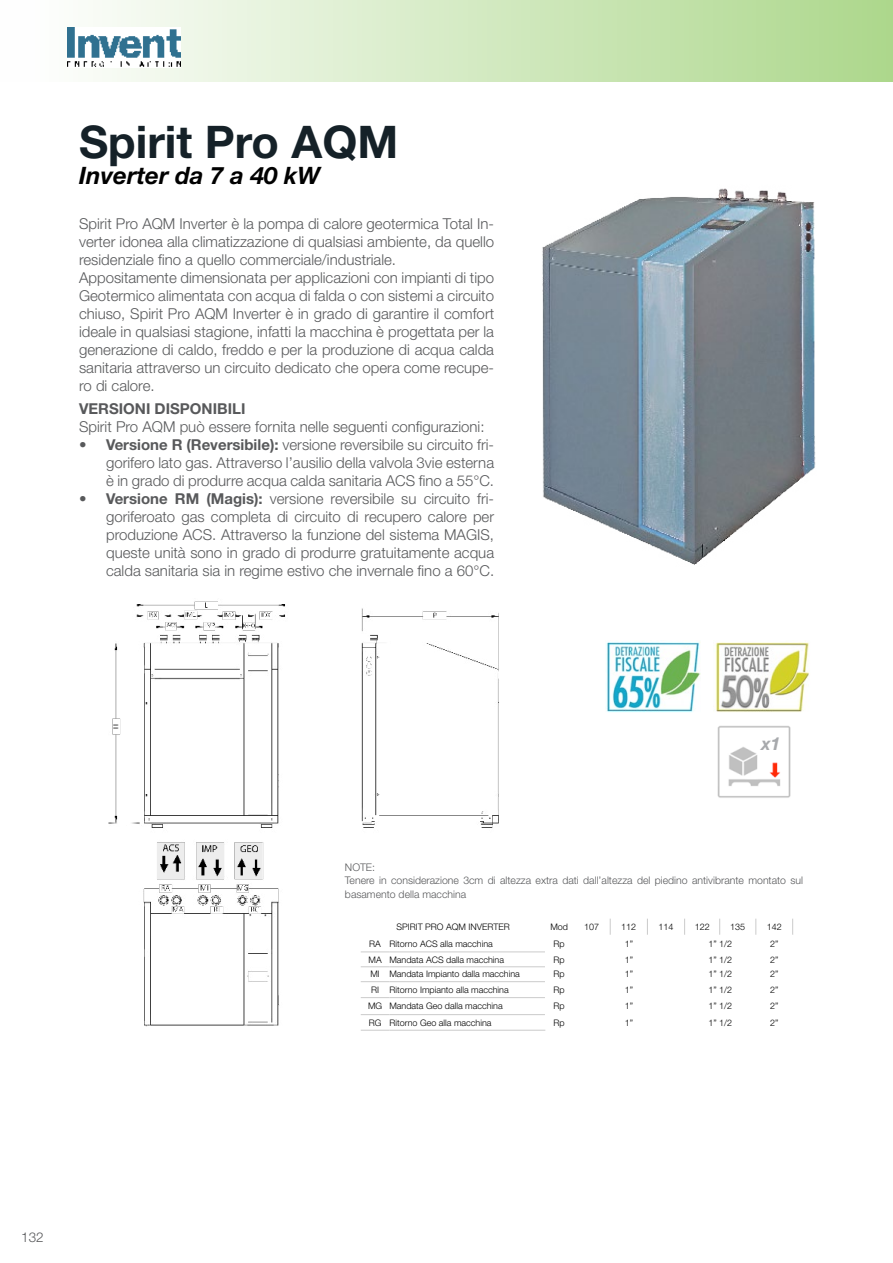
<style>
.page{position:relative;width:893px;height:1263px;background:#fff}
.page>*{position:absolute;margin:0;border:0;box-sizing:border-box;transform-origin:0 0}
.t1{font:700 45px "Helvetica Neue LT Std";color:#152128}
.t2{font:italic 700 24px "Helvetica Neue LT Std";color:#000}
.t3{font:italic 700 18px "Helvetica Neue LT Std";color:#a7a9ac}
.t4{font:300 15px/18px "Helvetica Neue LT Std";color:#58595b;text-align:justify}
.t5{font:700 15px "Helvetica Neue LT Std";color:#58595b}
.t6{font:300 13.5px "Helvetica Neue LT Std";color:#58595b}
.t7{font:300 10.5px/12.6px "Helvetica Neue LT Std";color:#58595b}
.t8{font:300 9px "Helvetica Neue LT Std";color:#000}
.s1{font-weight:700}
</style>
<div class="page">
<div style="left:0;top:0;width:893px;height:82px;background:linear-gradient(to right,#fff,#add78c)"></div>
<img style="left:67px;top:27px;width:113px;height:40px">
<img style="left:715px;top:642px;width:95px;height:70px">
<img style="left:606px;top:640px;width:95px;height:72px">
<img style="left:717px;top:725px;width:74px;height:73px">
<img style="left:542px;top:188px;width:274px;height:377px">
<img style="left:108px;top:601px;width:399px;height:429px">
<svg style="left:610px;top:919px;width:1px;height:16px"></svg>
<svg style="left:647px;top:919px;width:1px;height:16px"></svg>
<svg style="left:719px;top:919px;width:1px;height:16px"></svg>
<svg style="left:361px;top:1030px;width:28px;height:1px"></svg>
<hr style="left:389px;top:1030px;width:156px;height:1px;background:#cbcbcb">
<svg style="left:684px;top:919px;width:1px;height:16px"></svg>
<svg style="left:755px;top:919px;width:1px;height:16px"></svg>
<svg style="left:792px;top:919px;width:1px;height:16px"></svg>
<svg style="left:361px;top:951px;width:28px;height:1px"></svg>
<hr style="left:389px;top:951px;width:156px;height:1px;background:#cbcbcb">
<svg style="left:361px;top:966px;width:28px;height:1px"></svg>
<hr style="left:389px;top:966px;width:156px;height:1px;background:#cbcbcb">
<svg style="left:361px;top:981px;width:28px;height:1px"></svg>
<hr style="left:389px;top:981px;width:156px;height:1px;background:#cbcbcb">
<svg style="left:361px;top:997px;width:28px;height:1px"></svg>
<hr style="left:389px;top:997px;width:156px;height:1px;background:#cbcbcb">
<svg style="left:361px;top:1014px;width:28px;height:1px"></svg>
<hr style="left:389px;top:1014px;width:156px;height:1px;background:#cbcbcb">
<h1 class="t1" style="left:79px;top:114px;width:321px">Spirit Pro AQM</h1>
<h2 class="t2" style="left:79px;top:161px;width:242px">Inverter da 7 a 40 kW</h2>
<p class="t4" style="left:79px;top:215px;width:417px;text-align:left">Spirit Pro AQM Inverter è la pompa di calore geotermica Total In&shy;verter idonea alla climatizzazione di qualsiasi ambiente, da quello residenziale fino a quello commerciale/industriale.<br>Appositamente dimensionata per applicazioni con impianti di tipo Geotermico alimentata con acqua di falda o con sistemi a circuito chiuso, Spirit Pro AQM Inverter è in grado di garantire il comfort ideale in qualsiasi stagione, infatti la macchina è progettata per la generazione di caldo, freddo e per la produzione di acqua calda sanitaria attraverso un circuito dedicato che opera come recupe&shy;ro di calore.</p>
<p class="t5" style="left:79px;top:399px;width:168px">VERSIONI DISPONIBILI</p>
<p class="t4" style="left:79px;top:417px;width:407px">Spirit Pro AQM può essere fornita nelle seguenti configurazioni:</p>
<p class="t4" style="left:106px;top:435px;width:390px;text-indent:-27px"><span class="s1">• Versione R (Reversibile):</span> versione reversibile su circuito fri&shy;gorifero lato gas. Attraverso l’ausilio della valvola 3vie esterna è in grado di produrre acqua calda sanitaria ACS fino a 55°C.</p>
<p class="t4" style="left:106px;top:489px;width:390px;text-indent:-27px"><span class="s1">• Versione RM (Magis):</span> versione reversibile su circuito fri&shy;goriferoato gas completa di circuito di recupero calore per produzione ACS. Attraverso la funzione del sistema MAGIS, queste unità sono in grado di produrre gratuitamente acqua calda sanitaria sia in regime estivo che invernale fino a 60°C.</p>
<p class="t3" style="left:761px;top:733px;width:20px">x1</p>
<p class="t7" style="left:345px;top:861px;width:460px">NOTE:<br>Tenere in considerazione 3cm di altezza extra dati dall’altezza del piedino antivibrante montato sul</p>
<p class="t7" style="left:345px;top:888px;width:123px">basamento della macchina</p>
<p class="t8" style="left:396px;top:921px;width:115px">SPIRIT PRO AQM INVERTER</p>
<p class="t8" style="left:550px;top:921px;width:19px">Mod</p>
<p class="t8" style="left:584px;top:921px;width:17px">107</p>
<p class="t8" style="left:621px;top:921px;width:17px">112</p>
<p class="t8" style="left:658px;top:921px;width:17px">114</p>
<p class="t8" style="left:695px;top:921px;width:17px">122</p>
<p class="t8" style="left:730px;top:921px;width:17px">135</p>
<p class="t8" style="left:767px;top:921px;width:17px">142</p>
<p class="t8" style="left:369px;top:938px;width:125px">RA Ritorno ACS alla macchina</p>
<p class="t8" style="left:554px;top:938px;width:13px">Rp</p>
<p class="t8" style="left:625px;top:938px;width:10px">1”</p>
<p class="t8" style="left:708px;top:938px;width:25px">1” 1/2</p>
<p class="t8" style="left:770px;top:938px;width:10px">2”</p>
<p class="t8" style="left:368px;top:954px;width:137px">MA Mandata ACS dalla macchina</p>
<p class="t8" style="left:554px;top:954px;width:13px">Rp</p>
<p class="t8" style="left:625px;top:954px;width:10px">1”</p>
<p class="t8" style="left:708px;top:954px;width:25px">1” 1/2</p>
<p class="t8" style="left:770px;top:954px;width:10px">2”</p>
<p class="t8" style="left:370px;top:969px;width:151px">MI Mandata Impianto dalla macchina</p>
<p class="t8" style="left:554px;top:969px;width:13px">Rp</p>
<p class="t8" style="left:625px;top:969px;width:10px">1”</p>
<p class="t8" style="left:708px;top:969px;width:25px">1” 1/2</p>
<p class="t8" style="left:770px;top:969px;width:10px">2”</p>
<p class="t8" style="left:371px;top:984px;width:139px">RI Ritorno Impianto alla macchina</p>
<p class="t8" style="left:554px;top:984px;width:13px">Rp</p>
<p class="t8" style="left:625px;top:984px;width:10px">1”</p>
<p class="t8" style="left:708px;top:984px;width:25px">1” 1/2</p>
<p class="t8" style="left:770px;top:984px;width:10px">2”</p>
<p class="t8" style="left:368px;top:1001px;width:136px">MG Mandata Geo dalla macchina</p>
<p class="t8" style="left:554px;top:1001px;width:13px">Rp</p>
<p class="t8" style="left:625px;top:1001px;width:10px">1”</p>
<p class="t8" style="left:708px;top:1001px;width:25px">1” 1/2</p>
<p class="t8" style="left:770px;top:1001px;width:10px">2”</p>
<p class="t8" style="left:369px;top:1017px;width:124px">RG Ritorno Geo alla macchina</p>
<p class="t8" style="left:554px;top:1017px;width:13px">Rp</p>
<p class="t8" style="left:625px;top:1017px;width:10px">1”</p>
<p class="t8" style="left:708px;top:1017px;width:25px">1” 1/2</p>
<p class="t8" style="left:770px;top:1017px;width:10px">2”</p>
<p class="t6" style="left:21px;top:1229px;width:24px">132</p>
</div>
